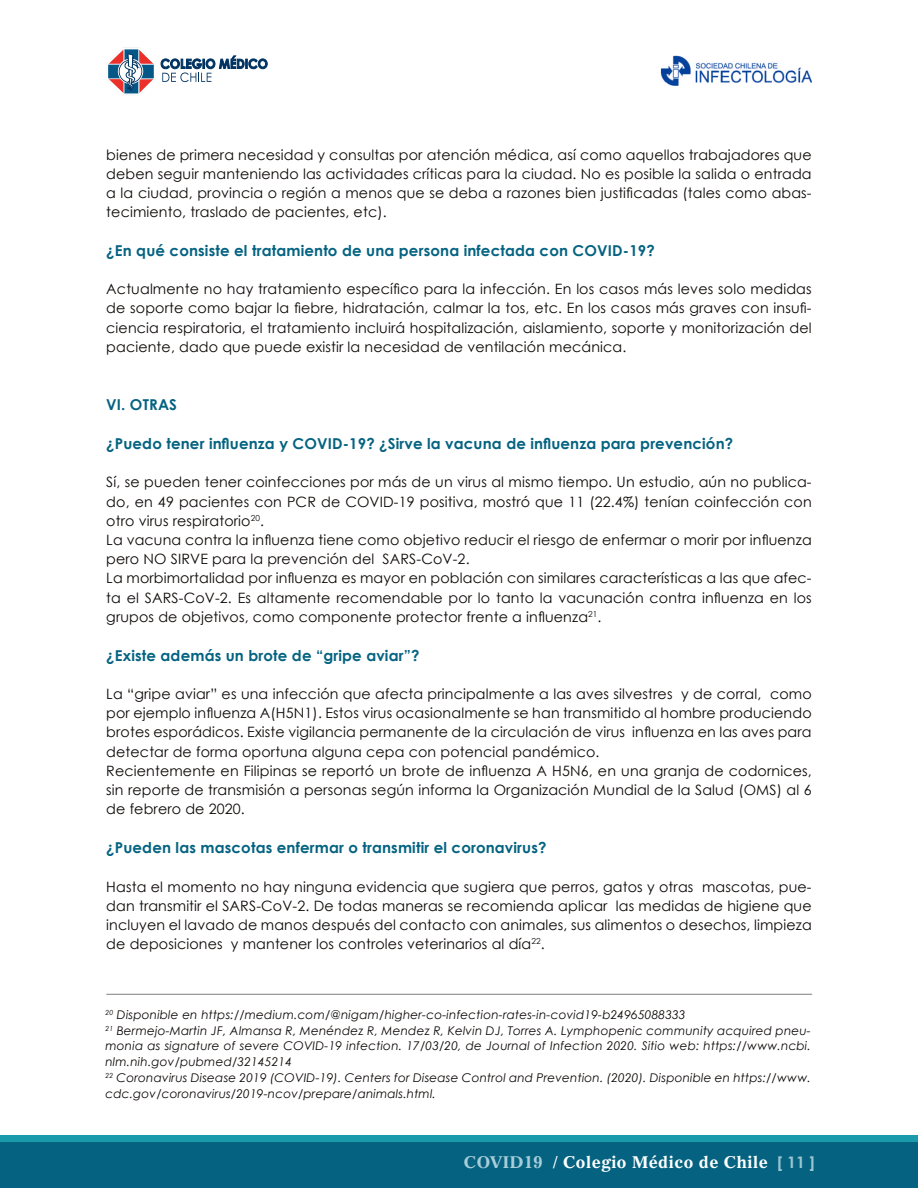
<style>
.page{position:relative;width:918px;height:1188px;background:#fff}
.page>*{position:absolute;margin:0;border:0;box-sizing:border-box;transform-origin:0 0}
.t1{font:700 16.5px "Gazette LT Std";letter-spacing:.025em;color:#fff}
.t2{font:700 15px "Century Gothic";letter-spacing:.01em;color:#056381}
.t3{font:14.25px/19.2px "Century Gothic";letter-spacing:.01em;color:#0c0806;text-align:justify}
.t4{font:italic 12px/15.8px "Century Gothic";letter-spacing:.015em;color:#0c0806}
.s1{color:#a9ced9}
.s2{font-family:"Century Gothic";font-size:15.9px;color:#9ac6d1}
</style>
<div class="page">
<div style="left:0;top:1135px;width:918px;height:8px;background:#1a9aab"></div>
<div style="left:0;top:1142px;width:918px;height:46px;background:#056381"></div>
<img style="left:660px;top:55px;width:152px;height:31px">
<svg style="left:107px;top:49px;width:160px;height:47px"></svg>
<hr style="left:106px;top:994px;width:706px;height:1px;background:#7c7e81">
<p class="t3" style="left:106px;top:145px;width:707px">bienes de primera necesidad y consultas por atención médica, así como aquellos trabajadores que deben seguir manteniendo las actividades críticas para la ciudad. No es posible la salida o entrada a la ciudad, provincia o región a menos que se deba a razones bien justificadas (tales como abas&shy;tecimiento, traslado de pacientes, etc).</p>
<p class="t2" style="left:106px;top:239px;width:550px">¿En qué consiste el tratamiento de una persona infectada con COVID-19?</p>
<p class="t3" style="left:106px;top:279px;width:707px">Actualmente no hay tratamiento específico para la infección. En los casos más leves solo medidas de soporte como bajar la fiebre, hidratación, calmar la tos, etc. En los casos más graves con insufi&shy;ciencia respiratoria, el tratamiento incluirá hospitalización, aislamiento, soporte y monitorización del paciente, dado que puede existir la necesidad de ventilación mecánica.</p>
<p class="t2" style="left:106px;top:393px;width:72px">VI. OTRAS</p>
<p class="t2" style="left:106px;top:432px;width:628px">¿Puedo tener influenza y COVID-19? ¿Sirve la vacuna de influenza para prevención?</p>
<p class="t3" style="left:106px;top:472px;width:707px;text-align:left">Sí, se pueden tener coinfecciones por más de un virus al mismo tiempo. Un estudio, aún no publica&shy;do, en 49 pacientes con PCR de COVID-19 positiva, mostró que 11 (22.4%) tenían coinfección con otro virus respiratorio<sup>20</sup>.<br>La vacuna contra la influenza tiene como objetivo reducir el riesgo de enfermar o morir por influenza pero NO SIRVE para la prevención del SARS-CoV-2.<br>La morbimortalidad por influenza es mayor en población con similares características a las que afec&shy;ta el SARS-CoV-2. Es altamente recomendable por lo tanto la vacunación contra influenza en los grupos de objetivos, como componente protector frente a influenza<sup>21</sup>.</p>
<p class="t2" style="left:106px;top:644px;width:315px">¿Existe además un brote de “gripe aviar”?</p>
<p class="t3" style="left:106px;top:684px;width:707px;text-align:left">La “gripe aviar” es una infección que afecta principalmente a las aves silvestres y de corral, como por ejemplo influenza A(H5N1). Estos virus ocasionalmente se han transmitido al hombre produciendo brotes esporádicos. Existe vigilancia permanente de la circulación de virus influenza en las aves para detectar de forma oportuna alguna cepa con potencial pandémico.<br>Recientemente en Filipinas se reportó un brote de influenza A H5N6, en una granja de codornices, sin reporte de transmisión a personas según informa la Organización Mundial de la Salud (OMS) al 6 de febrero de 2020.</p>
<p class="t2" style="left:106px;top:836px;width:442px">¿Pueden las mascotas enfermar o transmitir el coronavirus?</p>
<p class="t3" style="left:106px;top:877px;width:707px">Hasta el momento no hay ninguna evidencia que sugiera que perros, gatos y otras mascotas, pue&shy;dan transmitir el SARS-CoV-2. De todas maneras se recomienda aplicar las medidas de higiene que incluyen el lavado de manos después del contacto con animales, sus alimentos o desechos, limpieza de deposiciones y mantener los controles veterinarios al día<sup>22</sup>.</p>
<p class="t4" style="left:105px;top:1007px;width:707px"><sup>20</sup> Disponible en https://medium.com/@nigam/higher-co-infection-rates-in-covid19-b24965088333<br><sup>21</sup> Bermejo-Martin JF, Almansa R, Menéndez R, Mendez R, Kelvin DJ, Torres A. Lymphopenic community acquired pneu&shy;monia as signature of severe COVID-19 infection. 17/03/20, de Journal of Infection 2020. Sitio web: https://www.ncbi. nlm.nih.gov/pubmed/32145214<br><sup>22</sup> Coronavirus Disease 2019 (COVID-19). Centers for Disease Control and Prevention. (2020). Disponible en https://www. cdc.gov/coronavirus/2019-ncov/prepare/animals.html.</p>
<p class="t1" style="left:464px;top:1152px;width:353px"><span class="s1">COVID19</span> / Colegio Médico de Chile <span class="s2">[ 11 ]</span></p>
</div>
